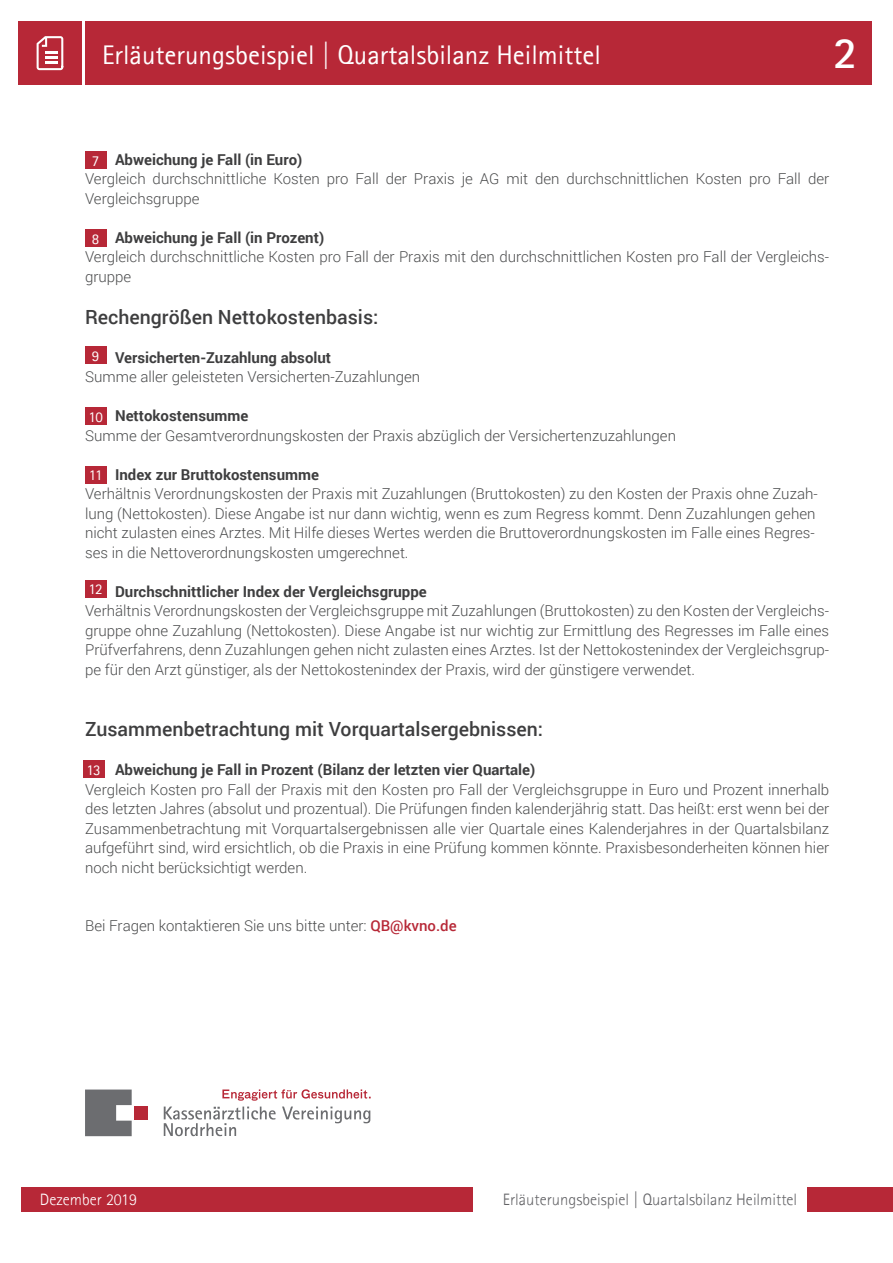
<style>
.page{position:relative;width:893px;height:1263px;background:#fff}
.page>*{position:absolute;margin:0;border:0;box-sizing:border-box;transform-origin:0 0}
.t1{font:700 45px "Agfa Rotis Sans Serif";color:#fff}
.t2{font:27px "Agfa Rotis Sans Serif";color:#fff}
.FT_11_Auto{font:500 19.5px "Roboto";color:#3e3e3f}
.t3{font:300 16.5px "Agfa Rotis Sans Serif";color:#636366}
.t4{font:300 16.5px "Agfa Rotis Sans Serif";color:#fff}
.FT_11_Auto-2{font:300 15px/19.5px "Roboto";color:#4b4c4d}
.FT_11_Auto-3{font:700 15px "Roboto";color:#3e3e3f}
.t5{font:15px "Agfa Rotis Sans Serif";letter-spacing:-.05em;color:#fff}
.s1{font-weight:500;color:#b72837}
</style>
<div class="page">
<div style="left:85px;top:21px;width:787px;height:64px;background:#b72837"></div>
<div style="left:18px;top:21px;width:64px;height:64px;background:#b72837"></div>
<svg style="left:37px;top:36px;width:26px;height:34px"></svg>
<div style="left:85px;top:152px;width:21px;height:17px;background:#b72837"></div>
<div style="left:85px;top:230px;width:21px;height:17px;background:#b72837"></div>
<div style="left:85px;top:346px;width:21px;height:18px;background:#b72837"></div>
<div style="left:85px;top:407px;width:21px;height:17px;background:#b72837"></div>
<div style="left:85px;top:466px;width:21px;height:17px;background:#b72837"></div>
<div style="left:85px;top:580px;width:21px;height:17px;background:#b72837"></div>
<div style="left:83px;top:761px;width:21px;height:17px;background:#b72837"></div>
<svg style="left:85px;top:1089px;width:47px;height:47px;background:#7e7f82"></svg>
<div style="left:134px;top:1106px;width:13px;height:13px;background:#b72837"></div>
<svg style="left:164px;top:1089px;width:206px;height:47px"></svg>
<div style="left:21px;top:1187px;width:452px;height:24px;background:#b72837"></div>
<div style="left:808px;top:1187px;width:85px;height:24px;background:#b72837"></div>
<h2 class="t2" style="left:102px;top:39px;width:500px">Erläuterungsbeispiel | Quartalsbilanz Heilmittel</h2>
<h1 class="t1" style="left:833px;top:25px;width:26px">2</h1>
<p class="FT_11_Auto-3" style="left:115px;top:149px;width:189px">Abweichung je Fall (in Euro)</p>
<p class="FT_11_Auto-2" style="left:85px;top:168px;width:746px">Vergleich durchschnittliche Kosten pro Fall der Praxis je AG mit den durchschnittlichen Kosten pro Fall der<br>Vergleichsgruppe</p>
<p class="FT_11_Auto-3" style="left:115px;top:227px;width:211px">Abweichung je Fall (in Prozent)</p>
<p class="FT_11_Auto-2" style="left:85px;top:246px;width:746px">Vergleich durchschnittliche Kosten pro Fall der Praxis mit den durchschnittlichen Kosten pro Fall der Vergleichs&shy;gruppe</p>
<p class="FT_11_Auto" style="left:85px;top:303px;width:295px">Rechengrößen Nettokostenbasis:</p>
<p class="FT_11_Auto-3" style="left:115px;top:347px;width:218px">Versicherten-Zuzahlung absolut</p>
<p class="FT_11_Auto-2" style="left:85px;top:366px;width:337px">Summe aller geleisteten Versicherten-Zuzahlungen</p>
<p class="FT_11_Auto-3" style="left:115px;top:405px;width:135px">Nettokostensumme</p>
<p class="FT_11_Auto-2" style="left:85px;top:425px;width:592px">Summe der Gesamtverordnungskosten der Praxis abzüglich der Versichertenzuzahlungen</p>
<p class="FT_11_Auto-3" style="left:115px;top:464px;width:205px">Index zur Bruttokostensumme</p>
<p class="FT_11_Auto-2" style="left:85px;top:483px;width:734px">Verhältnis Verordnungskosten der Praxis mit Zuzahlungen (Bruttokosten) zu den Kosten der Praxis ohne Zuzah&shy;lung (Nettokosten). Diese Angabe ist nur dann wichtig, wenn es zum Regress kommt. Denn Zuzahlungen gehen nicht zulasten eines Arztes. Mit Hilfe dieses Wertes werden die Bruttoverordnungskosten im Falle eines Regres&shy;ses in die Nettoverordnungskosten umgerechnet.</p>
<p class="FT_11_Auto-3" style="left:115px;top:581px;width:313px">Durchschnittlicher Index der Vergleichsgruppe</p>
<p class="FT_11_Auto-2" style="left:85px;top:600px;width:746px;text-align:justify">Verhältnis Verordnungskosten der Vergleichsgruppe mit Zuzahlungen (Bruttokosten) zu den Kosten der Vergleichs&shy;gruppe ohne Zuzahlung (Nettokosten). Diese Angabe ist nur wichtig zur Ermittlung des Regresses im Falle eines Prüfverfahrens, denn Zuzahlungen gehen nicht zulasten eines Arztes. Ist der Nettokostenindex der Vergleichsgrup&shy;pe für den Arzt günstiger, als der Nettokostenindex der Praxis, wird der günstigere verwendet.</p>
<p class="t5" style="left:92px;top:152px;width:9px">7</p>
<p class="t5" style="left:92px;top:230px;width:9px">8</p>
<p class="t5" style="left:92px;top:347px;width:9px">9</p>
<p class="t5" style="left:88px;top:408px;width:16px">10</p>
<p class="t5" style="left:89px;top:466px;width:15px">11</p>
<p class="t5" style="left:89px;top:580px;width:16px">12</p>
<p class="FT_11_Auto" style="left:85px;top:715px;width:460px">Zusammenbetrachtung mit Vorquartalsergebnissen:</p>
<p class="FT_11_Auto-3" style="left:115px;top:759px;width:422px">Abweichung je Fall in Prozent (Bilanz der letzten vier Quartale)</p>
<p class="FT_11_Auto-2" style="left:85px;top:779px;width:746px;text-align:justify">Vergleich Kosten pro Fall der Praxis mit den Kosten pro Fall der Vergleichsgruppe in Euro und Prozent innerhalb des letzten Jahres (absolut und prozentual). Die Prüfungen finden kalenderjährig statt. Das heißt: erst wenn bei der Zusammenbetrachtung mit Vorquartalsergebnissen alle vier Quartale eines Kalenderjahres in der Quartalsbilanz aufgeführt sind, wird ersichtlich, ob die Praxis in eine Prüfung kommen könnte. Praxisbesonderheiten können hier noch nicht berücksichtigt werden.</p>
<p class="t5" style="left:86px;top:761px;width:16px">13</p>
<p class="FT_11_Auto-2" style="left:85px;top:915px;width:373px">Bei Fragen kontaktieren Sie uns bitte unter: <span class="s1">QB@kvno.de</span></p>
<p class="t4" style="left:40px;top:1189px;width:99px">Dezember 2019</p>
<p class="t3" style="left:503px;top:1189px;width:296px">Erläuterungsbeispiel | Quartalsbilanz Heilmittel</p>
</div>
